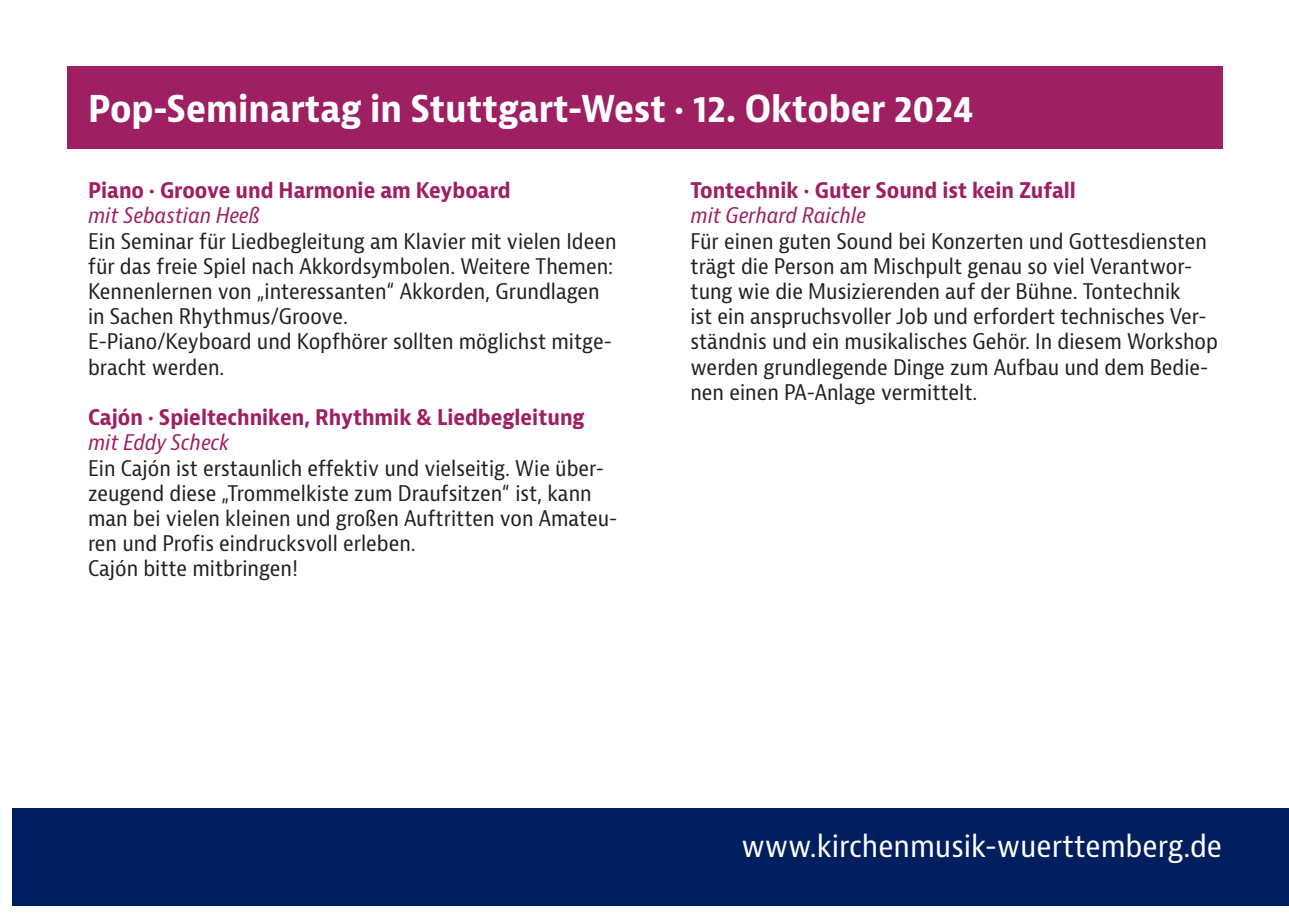
<style>
.page{position:relative;width:1289px;height:919px;background:#fff}
.page>*{position:absolute;margin:0;border:0;box-sizing:border-box;transform-origin:0 0}
.VB_Text{font:700 condensed 36px "Bernina Sans";color:#fff}
.VB_Text-2{font:condensed 30px "Bernina Sans";color:#fff}
.Text{font:condensed 21px/25.2px "Bernina Sans";color:#231f20}
.Text-2{font:700 condensed 21px "Bernina Sans";color:#9e1f62}
.Text-3{font:italic condensed 21px "Bernina Sans";color:#9e1f62}
.s1{font-weight:600}
</style>
<div class="page">
<div style="left:13px;top:808px;width:1275px;height:98px;background:#011e5f"></div>
<div style="left:67px;top:67px;width:1155px;height:82px;background:#9e1f62"></div>
<p class="VB_Text" style="left:88px;top:86px;width:887px">Pop-Seminartag in Stuttgart-West <span class="s1">•</span> 12. Oktober 2024</p>
<p class="Text-2" style="left:88px;top:177px;width:424px">Piano <span class="s1">•</span> Groove und Harmonie am Keyboard</p>
<p class="Text-3" style="left:88px;top:203px;width:173px">mit Sebastian Heeß</p>
<p class="Text" style="left:88px;top:229px;width:530px">Ein Seminar für Liedbegleitung am Klavier mit vielen Ideen für das freie Spiel nach Akkordsymbolen. Weitere Themen:<br>Kennenlernen von „interessanten“ Akkorden, Grundlagen in Sachen Rhythmus/Groove.<br>E-Piano/Keyboard und Kopfhörer sollten möglichst mitge&shy;bracht werden.</p>
<p class="Text-2" style="left:88px;top:404px;width:498px">Cajón <span class="s1">•</span> Spieltechniken, Rhythmik &amp; Liedbegleitung</p>
<p class="Text-3" style="left:88px;top:430px;width:143px">mit Eddy Scheck</p>
<p class="Text" style="left:88px;top:455px;width:531px">Ein Cajón ist erstaunlich effektiv und vielseitig. Wie über&shy;zeugend diese „Trommelkiste zum Draufsitzen“ ist, kann man bei vielen kleinen und großen Auftritten von Amateu&shy;ren und Profis eindrucksvoll erleben.</p>
<p class="Text" style="left:88px;top:556px;width:211px">Cajón bitte mitbringen!</p>
<p class="Text-2" style="left:690px;top:177px;width:387px">Tontechnik <span class="s1">•</span> Guter Sound ist kein Zufall</p>
<p class="Text-3" style="left:690px;top:203px;width:177px">mit Gerhard Raichle</p>
<p class="Text" style="left:690px;top:229px;width:529px">Für einen guten Sound bei Konzerten und Gottesdiensten trägt die Person am Mischpult genau so viel Verantwor&shy;tung wie die Musizierenden auf der Bühne. Tontechnik<br>ist ein anspruchsvoller Job und erfordert technisches Ver&shy;ständnis und ein musikalisches Gehör. In diesem Workshop werden grundlegende Dinge zum Aufbau und dem Bedie&shy;nen einen PA-Anlage vermittelt.</p>
<p class="VB_Text-2" style="left:741px;top:827px;width:482px">www.kirchenmusik-wuerttemberg.de</p>
</div>
